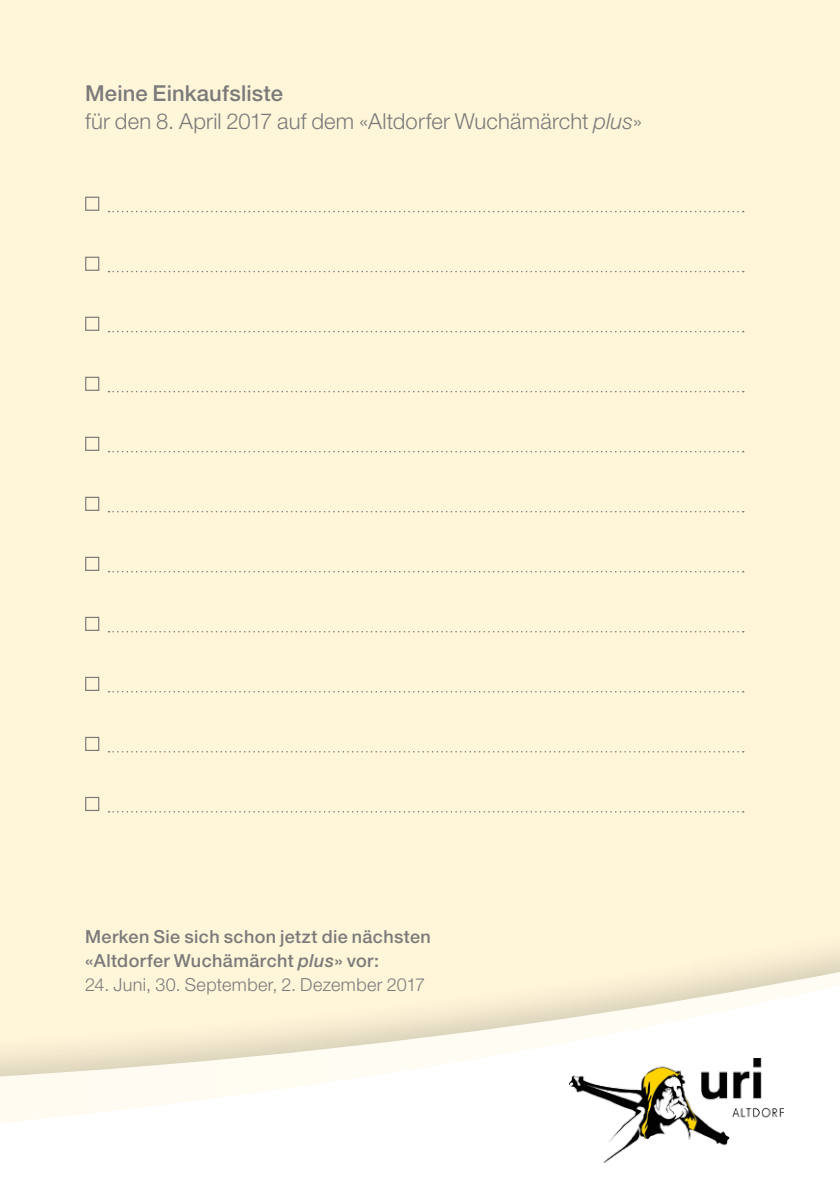
<style>
.page{position:relative;width:840px;height:1191px;background:#fff}
.page>*{position:absolute;margin:0;border:0;box-sizing:border-box;transform-origin:0 0}
.t1{font:300 22px/28px "Helvetica Neue LT Std";letter-spacing:.01em;color:#7a7b7a}
.t2{font:500 18px/24px "Helvetica Neue LT Std";letter-spacing:.02em;color:#7a7b7a}
.t3{font:300 18px "Helvetica Neue LT Std";letter-spacing:.02em;color:#7a7b7a}
.s1{font-weight:500}
.s2{font-family:"Helvetica Neue";font-style:italic}
</style>
<div class="page">
<div style="left:0;top:0;width:839px;height:1191px;background:#fff6da"></div>
<svg style="left:108px;top:211px;width:635px;height:1px"></svg>
<svg style="left:108px;top:271px;width:635px;height:1px"></svg>
<svg style="left:108px;top:331px;width:635px;height:1px"></svg>
<svg style="left:108px;top:391px;width:635px;height:1px"></svg>
<svg style="left:108px;top:451px;width:635px;height:1px"></svg>
<svg style="left:108px;top:511px;width:635px;height:1px"></svg>
<svg style="left:108px;top:571px;width:635px;height:1px"></svg>
<svg style="left:108px;top:631px;width:635px;height:1px"></svg>
<svg style="left:108px;top:691px;width:635px;height:1px"></svg>
<svg style="left:108px;top:751px;width:635px;height:1px"></svg>
<svg style="left:108px;top:811px;width:635px;height:1px"></svg>
<div style="left:85px;top:197px;width:14px;height:14px;border:1px solid #7a7b7a"></div>
<div style="left:85px;top:257px;width:14px;height:14px;border:1px solid #7a7b7a"></div>
<div style="left:85px;top:317px;width:14px;height:14px;border:1px solid #7a7b7a"></div>
<div style="left:85px;top:377px;width:14px;height:14px;border:1px solid #7a7b7a"></div>
<div style="left:85px;top:437px;width:14px;height:14px;border:1px solid #7a7b7a"></div>
<div style="left:85px;top:497px;width:14px;height:14px;border:1px solid #7a7b7a"></div>
<div style="left:85px;top:557px;width:14px;height:14px;border:1px solid #7a7b7a"></div>
<div style="left:85px;top:617px;width:14px;height:14px;border:1px solid #7a7b7a"></div>
<div style="left:85px;top:677px;width:14px;height:14px;border:1px solid #7a7b7a"></div>
<div style="left:85px;top:737px;width:14px;height:14px;border:1px solid #7a7b7a"></div>
<div style="left:85px;top:797px;width:14px;height:14px;border:1px solid #7a7b7a"></div>
<svg style="left:686px;top:967px;width:153px;height:12px;fill:#ede4cb"></svg>
<svg style="left:0;top:979px;width:839px;height:212px;fill:#fff"></svg>
<img style="left:568px;top:1058px;width:214px;height:104px">
<p class="t1" style="left:85px;top:78px;width:558px"><span class="s1">Meine Einkaufsliste<br></span>für den 8. April 2017 auf dem «Altdorfer Wuchämärcht <span class="s2">plus</span>»</p>
<p class="t2" style="left:85px;top:924px;width:347px">Merken Sie sich schon jetzt die nächsten «Altdorfer Wuchämärcht <span class="s2">plus</span>» vor:</p>
<p class="t3" style="left:85px;top:973px;width:341px">24. Juni, 30. September, 2. Dezember 2017</p>
</div>
